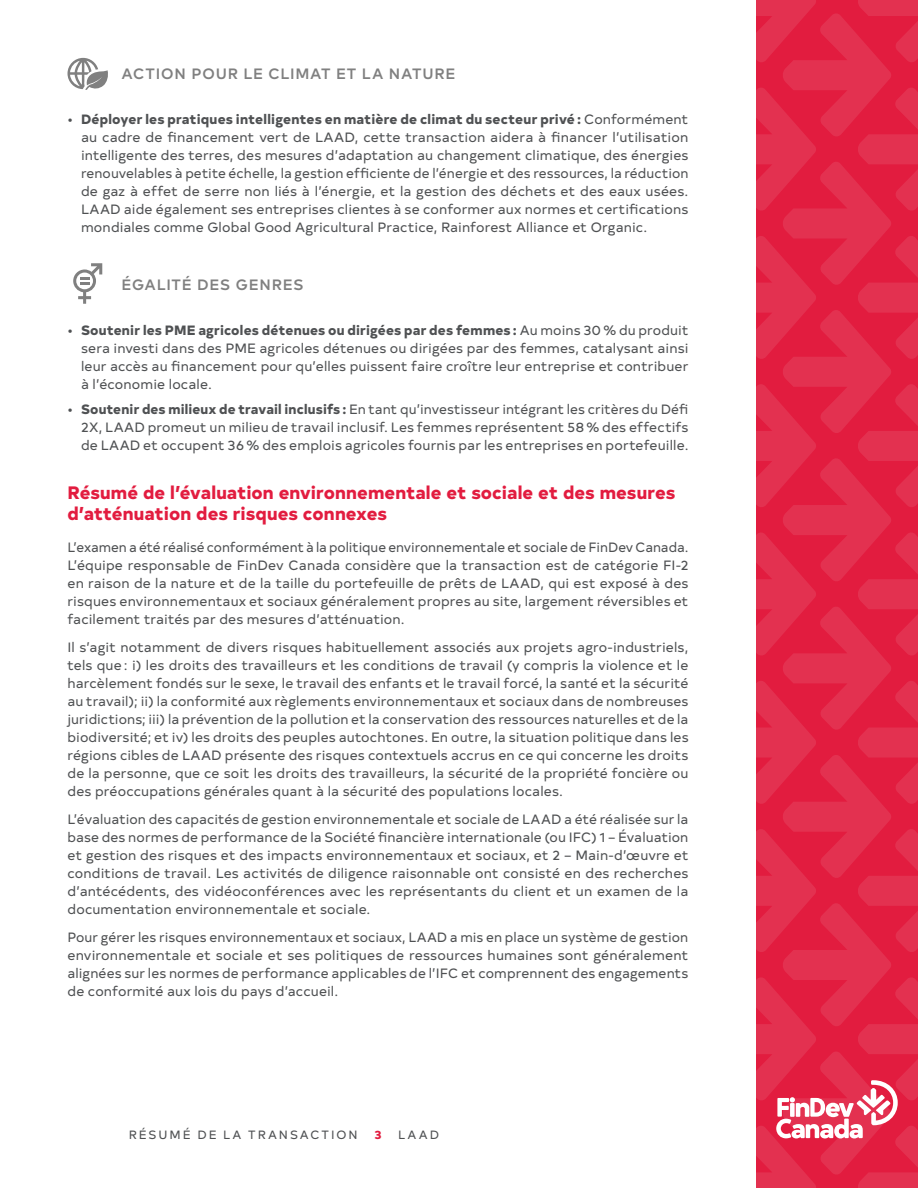
<style>
.page{position:relative;width:918px;height:1188px;background:#fff}
.page>*{position:absolute;margin:0;border:0;box-sizing:border-box;transform-origin:0 0}
.t1{font:800 18px/21.6px "Typold";letter-spacing:.005em;color:#e21c3f}
.t2{font:500 15px "Typold";letter-spacing:.055em;color:#808080}
.Body_copy{font:13.5px/18px "Typold";letter-spacing:.01em;color:#4f5153;text-align:justify}
.t3{font:12px "Typold";letter-spacing:.165em;color:#4f5153}
.t4{font:800 12px "Typold";color:#e21c3f}
.s1{font-weight:800}
</style>
<div class="page">
<svg style="left:756px;top:0;width:162px;height:1188px;background:#e2294a"></svg>
<svg style="left:73px;top:263px;width:29px;height:41px"></svg>
<svg style="left:68px;top:58px;width:40px;height:32px"></svg>
<h3 class="t2" style="left:122px;top:61px;width:335px">ACTION POUR LE CLIMAT ET LA NATURE</h3>
<p class="Body_copy" style="left:81px;top:109px;width:609px;text-indent:-14px">• <span class="s1">Déployer les pratiques intelligentes en matière de climat du secteur privé :</span> Conformément au cadre de financement vert de LAAD, cette transaction aidera à financer l’utilisation intelligente des terres, des mesures d’adaptation au changement climatique, des énergies renouvelables à petite échelle, la gestion efficiente de l’énergie et des ressources, la réduction de gaz à effet de serre non liés à l’énergie, et la gestion des déchets et des eaux usées.<br>LAAD aide également ses entreprises clientes à se conformer aux normes et certifications mondiales comme Global Good Agricultural Practice, Rainforest Alliance et Organic.</p>
<h3 class="t2" style="left:122px;top:273px;width:184px">ÉGALITÉ DES GENRES</h3>
<p class="Body_copy" style="left:81px;top:320px;width:609px;text-indent:-14px">• <span class="s1">Soutenir les PME agricoles détenues ou dirigées par des femmes :</span> Au moins 30 % du produit sera investi dans des PME agricoles détenues ou dirigées par des femmes, catalysant ainsi leur accès au financement pour qu’elles puissent faire croître leur entreprise et contribuer à l’économie locale.</p>
<p class="Body_copy" style="left:81px;top:399px;width:609px;text-indent:-14px">• <span class="s1">Soutenir des milieux de travail inclusifs :</span> En tant qu’investisseur intégrant les critères du Défi 2X, LAAD promeut un milieu de travail inclusif. Les femmes représentent 58 % des effectifs de LAAD et occupent 36 % des emplois agricoles fournis par les entreprises en portefeuille.</p>
<h2 class="t1" style="left:68px;top:479px;width:609px">Résumé de l’évaluation environnementale et sociale et des mesures d’atténuation des risques connexes</h2>
<p class="Body_copy" style="left:68px;top:537px;width:623px">L’examen a été réalisé conformément à la politique environnementale et sociale de FinDev Canada.<br>L’équipe responsable de FinDev Canada considère que la transaction est de catégorie FI‑2 en raison de la nature et de la taille du portefeuille de prêts de LAAD, qui est exposé à des risques environnementaux et sociaux généralement propres au site, largement réversibles et facilement traités par des mesures d’atténuation.</p>
<p class="Body_copy" style="left:68px;top:637px;width:623px">Il s’agit notamment de divers risques habituellement associés aux projets agro‑industriels, tels que : i) les droits des travailleurs et les conditions de travail (y compris la violence et le harcèlement fondés sur le sexe, le travail des enfants et le travail forcé, la santé et la sécurité au travail); ii) la conformité aux règlements environnementaux et sociaux dans de nombreuses juridictions; iii) la prévention de la pollution et la conservation des ressources naturelles et de la biodiversité; et iv) les droits des peuples autochtones. En outre, la situation politique dans les régions cibles de LAAD présente des risques contextuels accrus en ce qui concerne les droits de la personne, que ce soit les droits des travailleurs, la sécurité de la propriété foncière ou des préoccupations générales quant à la sécurité des populations locales.</p>
<p class="Body_copy" style="left:68px;top:809px;width:623px">L’évaluation des capacités de gestion environnementale et sociale de LAAD a été réalisée sur la base des normes de performance de la Société financière internationale (ou IFC) 1 – Évaluation et gestion des risques et des impacts environnementaux et sociaux, et 2 – Main‑d’œuvre et conditions de travail. Les activités de diligence raisonnable ont consisté en des recherches d’antécédents, des vidéoconférences avec les représentants du client et un examen de la documentation environnementale et sociale.</p>
<p class="Body_copy" style="left:68px;top:927px;width:623px">Pour gérer les risques environnementaux et sociaux, LAAD a mis en place un système de gestion environnementale et sociale et ses politiques de ressources humaines sont généralement alignées sur les normes de performance applicables de l’IFC et comprennent des engagements de conformité aux lois du pays d’accueil.</p>
<p class="t3" style="left:129px;top:1125px;width:231px">RÉSUMÉ DE LA TRANSACTION</p>
<p class="t4" style="left:374px;top:1124px;width:9px">3</p>
<p class="t3" style="left:398px;top:1125px;width:42px">LAAD</p>
</div>
